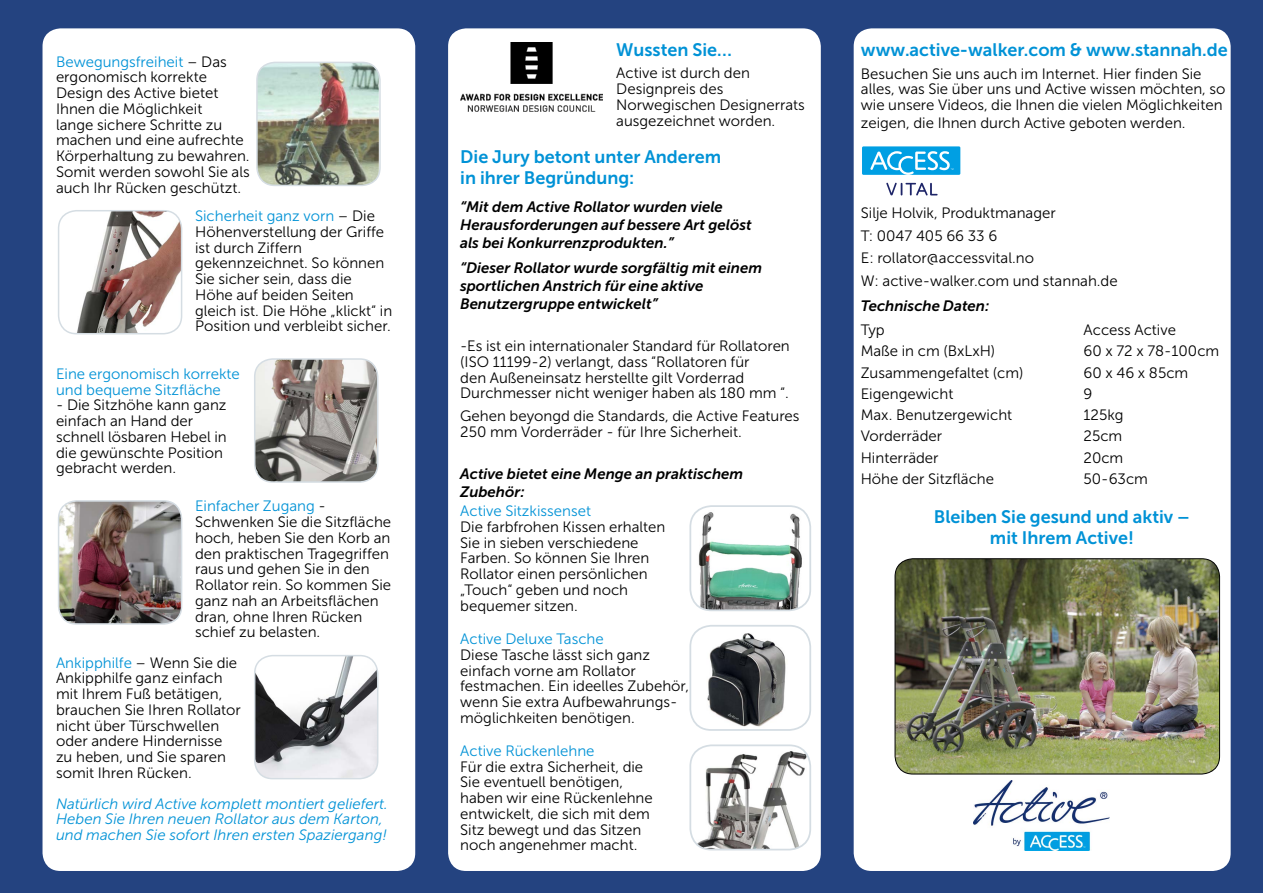
<style>
.page{position:relative;width:1263px;height:893px;background:#244380}
.page>*{position:absolute;margin:0;border:0;box-sizing:border-box;transform-origin:0 0}
.t1{font:18px/21px "Museo Sans 700";color:#0092d6}
.t2{font:15px/15.8px "Museo Sans 300";color:#000}
.t3{font:italic 15px/18px "Museo Sans 700";color:#000}
.t4{font:italic 15px/15.8px "Museo Sans 300";color:#0092d6}
.t5{font:15px/15.8px "Museo Sans 300";color:#0092d6}
.s1{color:#0092d6}
</style>
<div class="page">
<div style="left:43px;top:28px;width:372px;height:843px;background:#fff;border-radius:18px"></div>
<div style="left:448px;top:28px;width:373px;height:843px;background:#fff;border-radius:18px"></div>
<div style="left:854px;top:28px;width:377px;height:843px;background:#fff;border-radius:18px"></div>
<img style="left:257px;top:62px;width:122px;height:123px">
<div style="left:256px;top:62px;width:125px;height:124px;border:2px solid #d5dde3;border-radius:18px"></div>
<img style="left:255px;top:656px;width:122px;height:122px">
<div style="left:254px;top:655px;width:124px;height:124px;border:2px solid #d5dde3;border-radius:18px"></div>
<img style="left:255px;top:359px;width:123px;height:121px">
<div style="left:254px;top:358px;width:124px;height:125px;border:2px solid #d5dde3;border-radius:18px"></div>
<img style="left:59px;top:211px;width:123px;height:123px">
<div style="left:58px;top:210px;width:124px;height:124px;border:2px solid #d5dde3;border-radius:18px"></div>
<img style="left:59px;top:501px;width:123px;height:121px">
<div style="left:58px;top:500px;width:124px;height:125px;border:2px solid #d5dde3;border-radius:18px"></div>
<img style="left:692px;top:508px;width:118px;height:102px">
<div style="left:689px;top:505px;width:122px;height:106px;border:2px solid #d5dde3;border-radius:21px"></div>
<img style="left:696px;top:626px;width:104px;height:102px">
<div style="left:689px;top:625px;width:122px;height:106px;border:2px solid #d5dde3;border-radius:21px"></div>
<img style="left:692px;top:747px;width:118px;height:103px">
<div style="left:689px;top:744px;width:122px;height:106px;border:2px solid #d5dde3;border-radius:21px"></div>
<img style="left:460px;top:42px;width:142px;height:70px">
<img style="left:973px;top:780px;width:137px;height:71px">
<div style="left:862px;top:146px;width:98px;height:29px;background:#009fe3"></div>
<svg style="left:870px;top:151px;width:83px;height:24px"></svg>
<svg style="left:886px;top:183px;width:51px;height:12px"></svg>
<img style="left:895px;top:559px;width:324px;height:215px">
<div style="left:895px;top:558px;width:325px;height:216px;border:1px solid #000;border-radius:18px"></div>
<p class="t2" style="left:56px;top:54px;width:195px"><span class="s1">Bewegungsfreiheit</span> – Das ergonomisch korrekte<br>Design des Active bietet<br>Ihnen die Möglichkeit<br>lange sichere Schritte zu machen und eine aufrechte<br>Körperhaltung zu bewahren.<br>Somit werden sowohl Sie als auch Ihr Rücken geschützt.</p>
<p class="t2" style="left:195px;top:208px;width:199px"><span class="s1">Sicherheit ganz vorn</span> – Die<br>Höhenverstellung der Griffe ist durch Ziffern gekennzeichnet. So können<br>Sie sicher sein, dass die<br>Höhe auf beiden Seiten gleich ist. Die Höhe „klickt“ in<br>Position und verbleibt sicher.</p>
<p class="t5" style="left:56px;top:366px;width:185px">Eine ergonomisch korrekte und bequeme Sitzfläche</p>
<p class="t2" style="left:56px;top:397px;width:172px">- Die Sitzhöhe kann ganz einfach an Hand der schnell lösbaren Hebel in die gewünschte Position gebracht werden.</p>
<p class="t2" style="left:195px;top:498px;width:198px"><span class="s1">Einfacher Zugang</span> -<br>Schwenken Sie die Sitzfläche hoch, heben Sie den Korb an den praktischen Tragegriffen raus und gehen Sie in den<br>Rollator rein. So kommen Sie ganz nah an Arbeitsflächen dran, ohne Ihren Rücken schief zu belasten.</p>
<p class="t2" style="left:56px;top:655px;width:186px"><span class="s1">Ankipphilfe</span> – Wenn Sie die<br>Ankipphilfe ganz einfach mit Ihrem Fuß betätigen, brauchen Sie Ihren Rollator nicht über Türschwellen oder andere Hindernisse zu heben, und Sie sparen somit Ihren Rücken.</p>
<p class="t4" style="left:56px;top:796px;width:333px">Natürlich wird Active komplett montiert geliefert.<br>Heben Sie Ihren neuen Rollator aus dem Karton, und machen Sie sofort Ihren ersten Spaziergang!</p>
<p class="t1" style="left:616px;top:39px;width:117px">Wussten Sie…</p>
<p class="t2" style="left:616px;top:65px;width:190px">Active ist durch den<br>Designpreis des<br>Norwegischen Designerrats ausgezeichnet worden.</p>
<p class="t1" style="left:460px;top:146px;width:263px">Die Jury betont unter Anderem in ihrer Begründung:</p>
<p class="t3" style="left:460px;top:198px;width:293px">“Mit dem Active Rollator wurden viele<br>Herausforderungen auf bessere Art gelöst als bei Konkurrenzprodukten.”</p>
<p class="t3" style="left:460px;top:259px;width:304px">“Dieser Rollator wurde sorgfältig mit einem sportlichen Anstrich für eine aktive<br>Benutzergruppe entwickelt”</p>
<p class="t2" style="left:460px;top:338px;width:331px">-Es ist ein internationaler Standard für Rollatoren (ISO 11199-2) verlangt, dass “Rollatoren für<br>den Außeneinsatz herstellte gilt Vorderrad Durchmesser nicht weniger haben als 180 mm “.</p>
<p class="t2" style="left:460px;top:408px;width:341px">Gehen beyongd die Standards, die Active Features<br>250 mm Vorderräder - für Ihre Sicherheit.</p>
<p class="t3" style="left:460px;top:465px;width:284px">Active bietet eine Menge an praktischem<br>Zubehör:</p>
<p class="t5" style="left:460px;top:503px;width:132px">Active Sitzkissenset</p>
<p class="t2" style="left:460px;top:519px;width:207px">Die farbfrohen Kissen erhalten<br>Sie in sieben verschiedene<br>Farben. So können Sie Ihren<br>Rollator einen persönlichen „Touch“ geben und noch bequemer sitzen.</p>
<p class="t5" style="left:460px;top:631px;width:145px">Active Deluxe Tasche</p>
<p class="t2" style="left:460px;top:647px;width:230px">Diese Tasche lässt sich ganz einfach vorne am Rollator festmachen. Ein ideelles Zubehör, wenn Sie extra Aufbewahrungs&shy;möglichkeiten benötigen.</p>
<p class="t5" style="left:460px;top:743px;width:136px">Active Rückenlehne</p>
<p class="t2" style="left:460px;top:759px;width:194px">Für die extra Sicherheit, die<br>Sie eventuell benötigen, haben wir eine Rückenlehne entwickelt, die sich mit dem<br>Sitz bewegt und das Sitzen noch angenehmer macht.</p>
<p class="t1" style="left:861px;top:39px;width:368px">www.active-walker.com &amp; www.stannah.de</p>
<p class="t2" style="left:861px;top:66px;width:366px">Besuchen Sie uns auch im Internet. Hier finden Sie alles, was Sie über uns und Active wissen möchten, so wie unsere Videos, die Ihnen die vielen Möglichkeiten</p>
<p class="t2" style="left:861px;top:115px;width:326px">zeigen, die Ihnen durch Active geboten werden.</p>
<p class="t2" style="left:861px;top:202px;width:258px;line-height:22.5px">Silje Holvik, Produktmanager<br>T: 0047 405 66 33 6<br>E: rollator@accessvital.no<br>W: active-walker.com und stannah.de</p>
<p class="t2" style="left:861px;top:322px;width:25px">Typ</p>
<p class="t2" style="left:1083px;top:322px;width:94px">Access Active</p>
<p class="t2" style="left:861px;top:343px;width:136px">Maße in cm (BxLxH)</p>
<p class="t2" style="left:1083px;top:343px;width:137px">60 x 72 x 78-100cm</p>
<p class="t2" style="left:861px;top:365px;width:164px">Zusammengefaltet (cm)</p>
<p class="t2" style="left:1083px;top:365px;width:106px">60 x 46 x 85cm</p>
<p class="t2" style="left:861px;top:386px;width:94px">Eigengewicht</p>
<p class="t2" style="left:1083px;top:386px;width:10px">9</p>
<p class="t2" style="left:861px;top:407px;width:153px">Max. Benutzergewicht</p>
<p class="t2" style="left:1083px;top:407px;width:41px">125kg</p>
<p class="t2" style="left:861px;top:429px;width:83px">Vorderräder</p>
<p class="t2" style="left:1083px;top:429px;width:40px">25cm</p>
<p class="t2" style="left:861px;top:450px;width:79px">Hinterräder</p>
<p class="t2" style="left:1083px;top:450px;width:41px">20cm</p>
<p class="t2" style="left:861px;top:471px;width:135px">Höhe der Sitzfläche</p>
<p class="t2" style="left:1083px;top:471px;width:66px">50-63cm</p>
<p class="t3" style="left:861px;top:296px;width:130px">Technische Daten:</p>
<p class="t1" style="left:934px;top:506px;width:258px;text-align:center">Bleiben Sie gesund und aktiv – mit Ihrem Active!</p>
</div>
